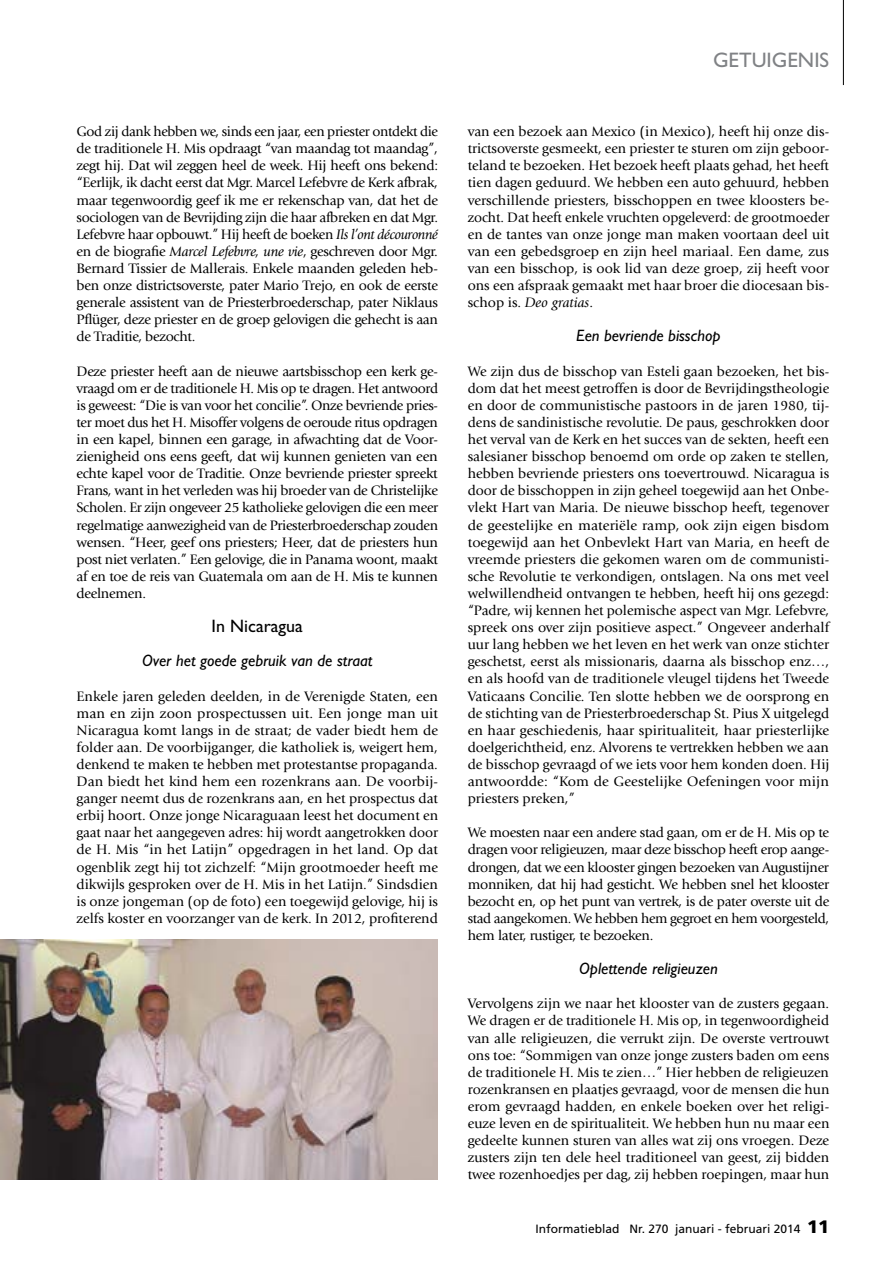
<style>
.page{position:relative;width:893px;height:1263px;background:#fff}
.page>*{position:absolute;margin:0;border:0;box-sizing:border-box;transform-origin:0 0}
.t1{font:21px "Gill Sans Std";color:#808285}
.t2{font:18px "Gill Sans Std";color:#000}
.t3{font:italic 16.5px "Gill Sans Std";color:#000}
.t4{font:14.25px/17.1px "Giovanni Std";color:#000;text-align:justify}
.t5{font:12px "Frutiger LT Std";color:#000}
.s1{font-style:italic}
.s2{font-weight:900;font-size:18px}
</style>
<div class="page">
<hr style="left:843px;top:0;width:1px;height:85px;background:#000">
<img style="left:0;top:940px;width:438px;height:239px">
<p class="t4" style="left:77px;top:123px;width:363px">God zij dank hebben we, sinds een jaar, een priester ontdekt die de traditionele H. Mis opdraagt “van maandag tot maandag”, zegt hij. Dat wil zeggen heel de week. Hij heeft ons bekend: “Eerlijk, ik dacht eerst dat Mgr. Marcel Lefebvre de Kerk afbrak, maar tegenwoordig geef ik me er rekenschap van, dat het de sociologen van de Bevrijding zijn die haar afbreken en dat Mgr.<br>Lefebvre haar opbouwt.” Hij heeft de boeken <span class="s1">Ils l’ont découronné </span>en de biografie <span class="s1">Marcel Lefebvre, une vie</span>, geschreven door Mgr.<br>Bernard Tissier de Mallerais. Enkele maanden geleden heb&shy;ben onze districtsoverste, pater Mario Trejo, en ook de eerste generale assistent van de Priesterbroederschap, pater Niklaus Pflüger, deze priester en de groep gelovigen die gehecht is aan de Traditie, bezocht.</p>
<p class="t4" style="left:77px;top:362px;width:363px">Deze priester heeft aan de nieuwe aartsbisschop een kerk ge&shy;vraagd om er de traditionele H. Mis op te dragen. Het antwoord is geweest: “Die is van voor het concilie”. Onze bevriende pries&shy;ter moet dus het H. Misoffer volgens de oeroude ritus opdragen in een kapel, binnen een garage, in afwachting dat de Voor&shy;zienigheid ons eens geeft, dat wij kunnen genieten van een echte kapel voor de Traditie. Onze bevriende priester spreekt Frans, want in het verleden was hij broeder van de Christelijke Scholen. Er zijn ongeveer 25 katholieke gelovigen die een meer regelmatige aanwezigheid van de Priesterbroederschap zouden wensen. “Heer, geef ons priesters; Heer, dat de priesters hun post niet verlaten.” Een gelovige, die in Panama woont, maakt af en toe de reis van Guatemala om aan de H. Mis te kunnen deelnemen.</p>
<p class="t2" style="left:212px;top:616px;width:93px">In Nicaragua</p>
<p class="t3" style="left:142px;top:651px;width:232px">Over het goede gebruik van de straat</p>
<p class="t4" style="left:77px;top:687px;width:363px">Enkele jaren geleden deelden, in de Verenigde Staten, een man en zijn zoon prospectussen uit. Een jonge man uit Nicaragua komt langs in de straat; de vader biedt hem de folder aan. De voorbijganger, die katholiek is, weigert hem, denkend te maken te hebben met protestantse propaganda.<br>Dan biedt het kind hem een rozenkrans aan. De voorbij&shy;ganger neemt dus de rozenkrans aan, en het prospectus dat erbij hoort. Onze jonge Nicaraguaan leest het document en gaat naar het aangegeven adres: hij wordt aangetrokken door de H. Mis “in het Latijn” opgedragen in het land. Op dat ogenblik zegt hij tot zichzelf: “Mijn grootmoeder heeft me dikwijls gesproken over de H. Mis in het Latijn.” Sindsdien is onze jongeman (op de foto) een toegewijd gelovige, hij is zelfs koster en voorzanger van de kerk. In 2012, profiterend</p>
<h1 class="t1" style="left:713px;top:48px;width:118px">GETUIGENIS</h1>
<p class="t4" style="left:468px;top:123px;width:363px">van een bezoek aan Mexico (in Mexico), heeft hij onze dis&shy;trictsoverste gesmeekt, een priester te sturen om zijn geboor&shy;teland te bezoeken. Het bezoek heeft plaats gehad, het heeft tien dagen geduurd. We hebben een auto gehuurd, hebben verschillende priesters, bisschoppen en twee kloosters be&shy;zocht. Dat heeft enkele vruchten opgeleverd: de grootmoeder en de tantes van onze jonge man maken voortaan deel uit van een gebedsgroep en zijn heel mariaal. Een dame, zus van een bisschop, is ook lid van deze groep, zij heeft voor ons een afspraak gemaakt met haar broer die diocesaan bis&shy;schop is. <span class="s1">Deo gratias</span>.</p>
<p class="t3" style="left:576px;top:326px;width:146px">Een bevriende bisschop</p>
<p class="t4" style="left:468px;top:362px;width:363px">We zijn dus de bisschop van Esteli gaan bezoeken, het bis&shy;dom dat het meest getroffen is door de Bevrijdingstheologie en door de communistische pastoors in de jaren 1980, tij&shy;dens de sandinistische revolutie. De paus, geschrokken door het verval van de Kerk en het succes van de sekten, heeft een salesianer bisschop benoemd om orde op zaken te stellen, hebben bevriende priesters ons toevertrouwd. Nicaragua is door de bisschoppen in zijn geheel toegewijd aan het Onbe&shy;vlekt Hart van Maria. De nieuwe bisschop heeft, tegenover de geestelijke en materiële ramp, ook zijn eigen bisdom toegewijd aan het Onbevlekt Hart van Maria, en heeft de vreemde priesters die gekomen waren om de communisti&shy;sche Revolutie te verkondigen, ontslagen. Na ons met veel welwillendheid ontvangen te hebben, heeft hij ons gezegd: “Padre, wij kennen het polemische aspect van Mgr. Lefebvre, spreek ons over zijn positieve aspect.” Ongeveer anderhalf uur lang hebben we het leven en het werk van onze stichter geschetst, eerst als missionaris, daarna als bisschop enz…, en als hoofd van de traditionele vleugel tijdens het Tweede Vaticaans Concilie. Ten slotte hebben we de oorsprong en de stichting van de Priesterbroederschap St. Pius X uitgelegd en haar geschiedenis, haar spiritualiteit, haar priesterlijke doelgerichtheid, enz. Alvorens te vertrekken hebben we aan de bisschop gevraagd of we iets voor hem konden doen. Hij antwoordde: “Kom de Geestelijke Oefeningen voor mijn priesters preken,”</p>
<p class="t4" style="left:468px;top:824px;width:363px">We moesten naar een andere stad gaan, om er de H. Mis op te dragen voor religieuzen, maar deze bisschop heeft erop aange&shy;drongen, dat we een klooster gingen bezoeken van Augustijner monniken, dat hij had gesticht. We hebben snel het klooster bezocht en, op het punt van vertrek, is de pater overste uit de stad aangekomen. We hebben hem gegroet en hem voorgesteld, hem later, rustiger, te bezoeken.</p>
<p class="t3" style="left:579px;top:959px;width:140px">Oplettende religieuzen</p>
<p class="t4" style="left:468px;top:995px;width:363px">Vervolgens zijn we naar het klooster van de zusters gegaan.<br>We dragen er de traditionele H. Mis op, in tegenwoordigheid van alle religieuzen, die verrukt zijn. De overste vertrouwt ons toe: “Sommigen van onze jonge zusters baden om eens de traditionele H. Mis te zien…” Hier hebben de religieuzen rozenkransen en plaatjes gevraagd, voor de mensen die hun erom gevraagd hadden, en enkele boeken over het religi&shy;euze leven en de spiritualiteit. We hebben hun nu maar een gedeelte kunnen sturen van alles wat zij ons vroegen. Deze zusters zijn ten dele heel traditioneel van geest, zij bidden twee rozenhoedjes per dag, zij hebben roepingen, maar hun</p>
<p class="t5" style="left:535px;top:1222px;width:295px">Informatieblad Nr. 270 januari - februari 2014 <span class="s2">11</span></p>
</div>
